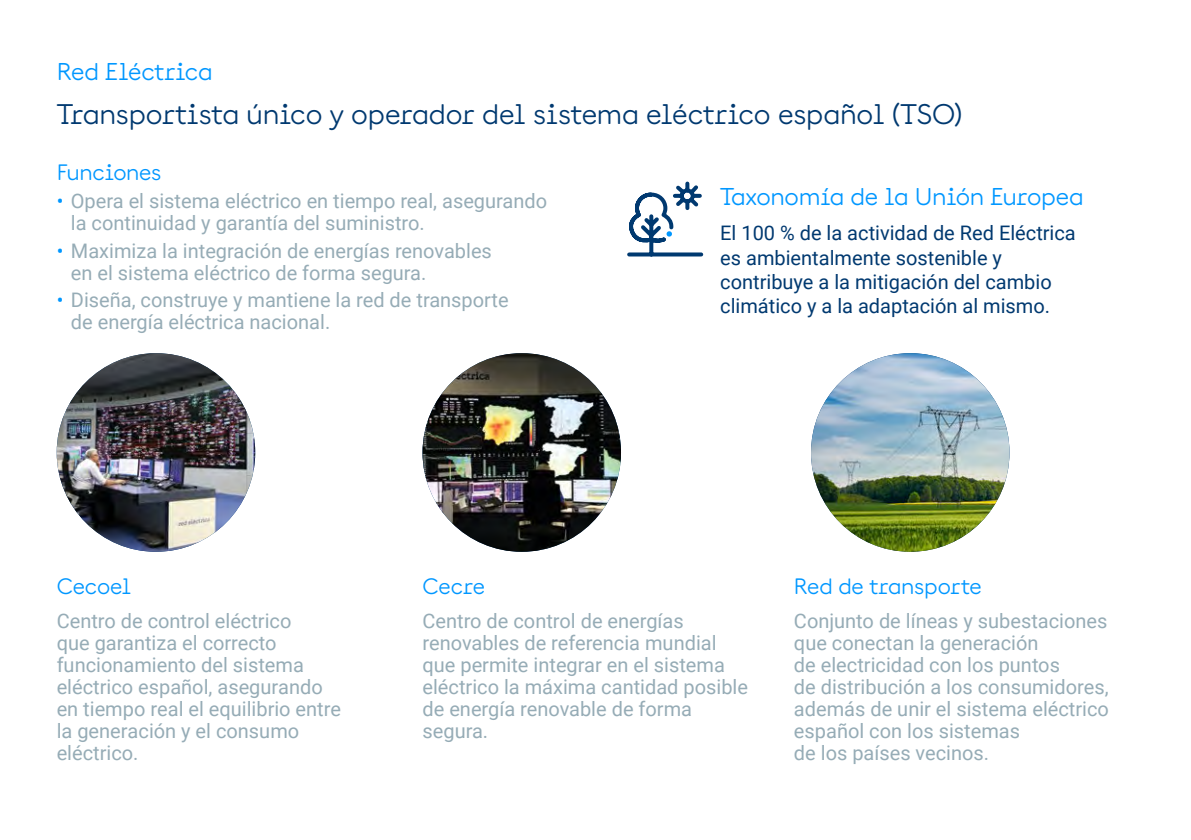
<style>
.page{position:relative;width:1191px;height:840px;background:#fff}
.page>*{position:absolute;margin:0;border:0;box-sizing:border-box;transform-origin:0 0}
.t1{font:28px "Documan";letter-spacing:-.005em;color:#003970}
.t2{font:24px "Documan";letter-spacing:-.005em;color:#0097ff}
.t3{font:22px "Documan";color:#0097ff}
.t4{font:20px/22px "Roboto";color:#96acb6}
.t5{font:20px/24px "Roboto";color:#003970}
.s1{color:#0097ff}
</style>
<div class="page">
<img style="left:57px;top:353px;width:198px;height:198px;border-radius:99px">
<img style="left:422px;top:353px;width:199px;height:198px;border-radius:99px">
<img style="left:811px;top:353px;width:198px;height:198px;border-radius:99px">
<svg style="left:627px;top:181px;width:77px;height:76px"></svg>
<p class="t2" style="left:57px;top:52px;width:157px">Red Eléctrica</p>
<h1 class="t1" style="left:57px;top:90px;width:907px">Transportista único y operador del sistema eléctrico español (TSO)</h1>
<p class="t3" style="left:57px;top:154px;width:106px">Funciones</p>
<p class="t4" style="left:71px;top:189px;width:478px;text-indent:-14px"><span class="s1">•</span> Opera el sistema eléctrico en tiempo real, asegurando la continuidad y garantía del suministro.</p>
<p class="t4" style="left:71px;top:239px;width:422px;text-indent:-14px"><span class="s1">•</span> Maximiza la integración de energías renovables en el sistema eléctrico de forma segura.</p>
<p class="t4" style="left:71px;top:288px;width:439px;text-indent:-14px"><span class="s1">•</span> Diseña, construye y mantiene la red de transporte de energía eléctrica nacional.</p>
<p class="t2" style="left:720px;top:176px;width:365px">Taxonomía de la Unión Europea</p>
<p class="t5" style="left:720px;top:220px;width:357px">El 100 % de la actividad de Red Eléctrica es ambientalmente sostenible y contribuye a la mitigación del cambio climático y a la adaptación al mismo.</p>
<p class="t3" style="left:57px;top:567px;width:76px">Cecoel</p>
<p class="t4" style="left:57px;top:608px;width:286px">Centro de control eléctrico<br>que garantiza el correcto funcionamiento del sistema eléctrico español, asegurando en tiempo real el equilibrio entre la generación y el consumo eléctrico.</p>
<p class="t3" style="left:422px;top:567px;width:64px">Cecre</p>
<p class="t4" style="left:422px;top:608px;width:327px">Centro de control de energías renovables de referencia mundial que permite integrar en el sistema eléctrico la máxima cantidad posible de energía renovable de forma segura.</p>
<p class="t3" style="left:794px;top:567px;width:189px">Red de transporte</p>
<p class="t4" style="left:794px;top:608px;width:316px">Conjunto de líneas y subestaciones que conectan la generación<br>de electricidad con los puntos<br>de distribución a los consumidores, además de unir el sistema eléctrico español con los sistemas<br>de los países vecinos.</p>
</div>
